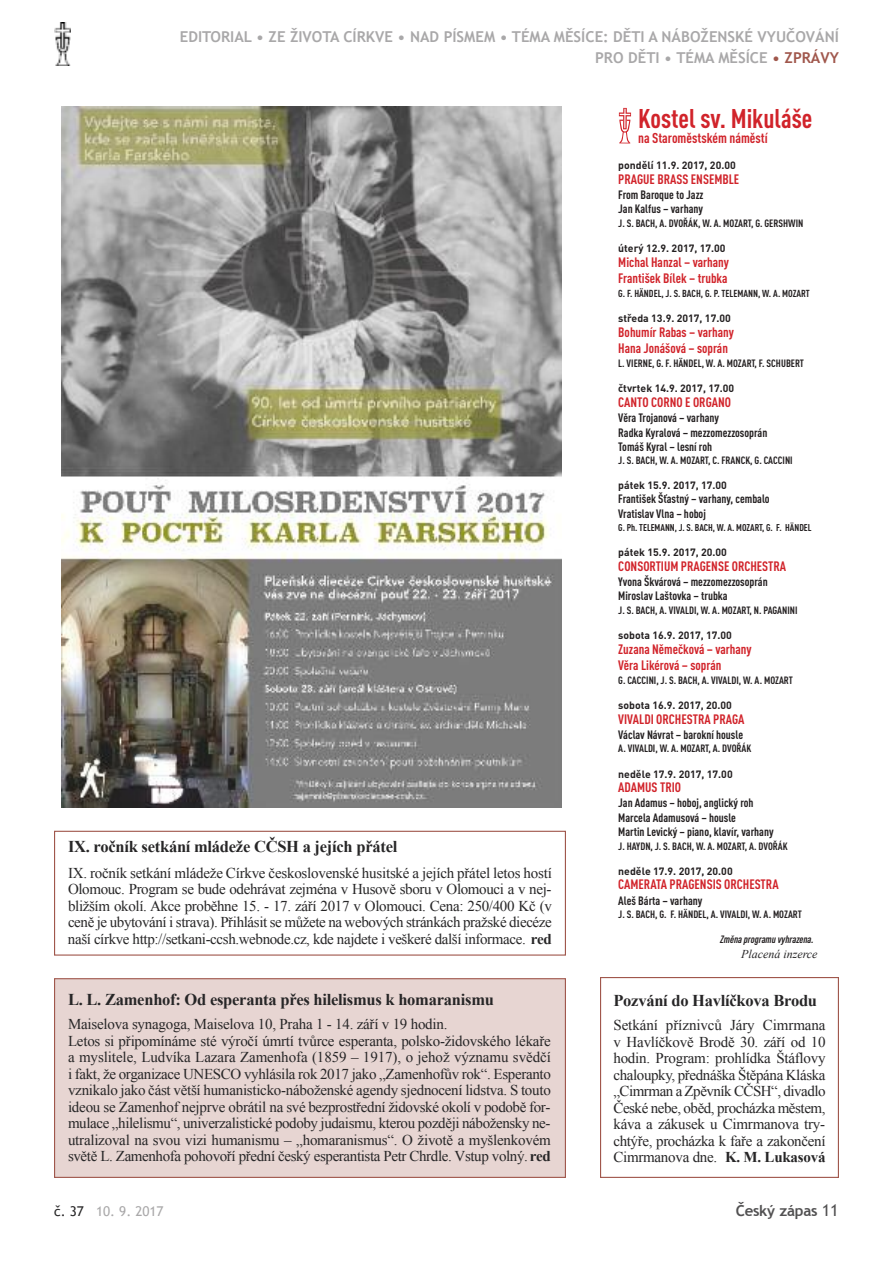
<style>
.page{position:relative;width:893px;height:1263px;background:#fff}
.page>*{position:absolute;margin:0;border:0;box-sizing:border-box;transform-origin:0 0}
.t1{font:700 condensed 26.7px "DIN Pro";color:#d1232a}
.t2{font:700 16.5px "Times New Roman";letter-spacing:-.015em;color:#272627}
.t3{font:15px/16.5px "Times New Roman";letter-spacing:-.02em;color:#272627;text-align:justify}
.t4{font:700 15px/21px "Trebuchet MS";color:#a9a8a9;text-align:right}
.t5{font:700 15px "Trebuchet MS";letter-spacing:-.015em;color:#525152}
.t6{font:700 condensed 14.1px "DIN Pro";color:#d1232a}
.t7{font:700 condensed 13.5px/16.2px "DIN Pro";color:#d1232a}
.t8{font:13.5px "Trebuchet MS";color:#a9a8a9}
.t9{font:700 condensed 12px/14.4px "DIN Pro";color:#231f20}
.t10{font:italic 12px "Times New Roman";color:#272627}
.t11{font:700 condensed 10.5px "DIN Pro";color:#231f20}
.t12{font:700 10.5px "DIN Pro";color:#231f20}
.t13{font:italic 700 condensed 10.5px "DIN Pro";color:#231f20}
.t14{font:700 condensed 10.05px "DIN Pro";color:#231f20}
.t15{font:700 condensed 9.75px "DIN Pro";color:#231f20}
.s1{color:#a0574c}
.s2{font-weight:700}
.s3{color:#272627}
.s4{font-weight:400;font-size:16.5px}
</style>
<div class="page">
<div style="left:600px;top:977px;width:239px;height:201px;border:1px solid #a0574c"></div>
<img style="left:54px;top:22px;width:17px;height:44px">
<svg style="left:618px;top:108px;width:13px;height:36px"></svg>
<div style="left:54px;top:831px;width:512px;height:125px;border:1px solid #a0574c"></div>
<div style="left:55px;top:979px;width:510px;height:198px;background:#e7d5d2"></div>
<div style="left:54px;top:978px;width:512px;height:200px;border:1px solid #a0574c"></div>
<img style="left:62px;top:106px;width:500px;height:701px">
<p class="t4" style="left:180px;top:26px;width:660px">EDITORIAL • ZE ŽIVOTA CÍRKVE • NAD PÍSMEM • TÉMA MĚSÍCE: DĚTI A NÁBOŽENSKÉ VYUČOVÁNÍ<br>PRO DĚTI • TÉMA MĚSÍCE <span class="s1">• ZPRÁVY</span></p>
<p class="t2" style="left:68px;top:838px;width:331px">IX. ročník setkání mládeže CČsh a jejích přátel</p>
<p class="t3" style="left:68px;top:865px;width:485px">IX. ročník setkání mládeže Církve československé husitské a jejích přátel letos hostí Olomouc. Program se bude odehrávat zejména v Husově sboru v Olomouci a v nej&shy;bližším okolí. Akce proběhne 15. - 17. září 2017 v Olomouci. Cena: 250/400 Kč (v ceně je ubytování i strava). Přihlásit se můžete na webových stránkách pražské diecéze naší církve http://setkani-ccsh.webnode.cz, kde najdete i veškeré další informace. <span class="s2">red</span></p>
<p class="t2" style="left:68px;top:990px;width:427px">L. L. Zamenhof: Od esperanta přes hilelismus k homaranismu</p>
<p class="t3" style="left:68px;top:1016px;width:484px;text-align:left">Maiselova synagoga, Maiselova 10, Praha 1 - 14. září v 19 hodin.<br>Letos si připomínáme sté výročí úmrtí tvůrce esperanta, polsko-židovského lékaře a myslitele, Ludvíka Lazara Zamenhofa (1859 – 1917), o jehož významu svědčí i fakt, že organizace UNESCO vyhlásila rok 2017 jako „Zamenhofův rok“. Esperanto vznikalo jako část větší humanisticko-náboženské agendy sjednocení lidstva. S touto ideou se Zamenhof nejprve obrátil na své bezprostřední židovské okolí v podobě for&shy;mulace „hilelismu“, univerzalistické podoby judaismu, kterou později nábožensky ne&shy;utralizoval na svou vizi humanismu – „homaranismus“. O životě a myšlenkovém světě L. Zamenhofa pohovoří přední český esperantista Petr Chrdle. Vstup volný. <span class="s2">red</span></p>
<h1 class="t1" style="left:638px;top:109px;width:176px">Kostel sv. Mikuláše</h1>
<p class="t6" style="left:638px;top:133px;width:131px">na Staroměstském náměstí</p>
<p class="t12" style="left:618px;top:162px;width:119px">pondělí 11.9. 2017, 20.00</p>
<p class="t7" style="left:618px;top:172px;width:123px">PRAGUE BRASS ENSEMBLE</p>
<p class="t9" style="left:618px;top:189px;width:87px">From Baroque to Jazz<br>Jan Kalfus – varhany</p>
<p class="t11" style="left:618px;top:219px;width:187px">J. S. BACH, A. DVOŘÁK, W. A. MOZART, G. GERSHWIN</p>
<p class="t12" style="left:618px;top:244px;width:109px">úterý 12.9. 2017, 17.00</p>
<p class="t7" style="left:618px;top:255px;width:112px">Michal Hanzal – varhany<br>František Bílek – trubka</p>
<p class="t14" style="left:618px;top:290px;width:193px">G. F. HÄNDEL, J. S. BACH, G. P. TELEMANN, W. A. MOZART</p>
<p class="t12" style="left:618px;top:315px;width:114px">středa 13.9. 2017, 17.00</p>
<p class="t7" style="left:618px;top:325px;width:117px">Bohumír Rabas – varhany<br>Hana Jonášová – soprán</p>
<p class="t11" style="left:618px;top:360px;width:187px">L. VIERNE, G. F. HÄNDEL, W. A. MOZART, F. SCHUBERT</p>
<p class="t12" style="left:618px;top:385px;width:117px">čtvrtek 14.9. 2017, 17.00</p>
<p class="t7" style="left:618px;top:395px;width:114px">CANTO CORNO E ORGANO</p>
<p class="t9" style="left:618px;top:412px;width:151px">Věra Trojanová – varhany<br>Radka Kyralová – mezzomezzosoprán<br>Tomáš Kyral – lesní roh</p>
<p class="t11" style="left:618px;top:457px;width:176px">J. S. BACH, W. A. MOZART, C. FRANCK, G. CACCINI</p>
<p class="t12" style="left:618px;top:482px;width:110px">pátek 15.9. 2017, 17.00</p>
<p class="t9" style="left:618px;top:493px;width:153px">František Šťastný – varhany, cembalo<br>Vratislav Vlna – hoboj</p>
<p class="t15" style="left:618px;top:524px;width:195px">G. Ph. TELEMANN, J. S. BACH, W. A. MOZART, G. F. HÄNDEL</p>
<p class="t12" style="left:618px;top:549px;width:110px">pátek 15.9. 2017, 20.00</p>
<p class="t7" style="left:618px;top:559px;width:169px">CONSORTIUM PRAGENSE ORCHESTRA</p>
<p class="t9" style="left:618px;top:576px;width:151px">Yvona Škvárová – mezzomezzosoprán<br>Miroslav Laštovka – trubka</p>
<p class="t11" style="left:618px;top:606px;width:181px">J. S. BACH, A. VIVALDI, W. A. MOZART, N. PAGANINI</p>
<p class="t12" style="left:618px;top:631px;width:115px">sobota 16.9. 2017, 17.00</p>
<p class="t7" style="left:618px;top:642px;width:135px">Zuzana Němečková – varhany<br>Věra Likérová – soprán</p>
<p class="t11" style="left:618px;top:676px;width:176px">G. CACCINI, J. S. BACH, A. VIVALDI, W. A. MOZART</p>
<p class="t12" style="left:618px;top:702px;width:115px">sobota 16.9. 2017, 20.00</p>
<p class="t7" style="left:618px;top:712px;width:128px">VIVALDI ORCHESTRA PRAGA</p>
<p class="t9" style="left:618px;top:729px;width:126px">Václav Návrat – barokní housle</p>
<p class="t11" style="left:618px;top:745px;width:135px">A. VIVALDI, W. A. MOZART, A. DVOŘÁK</p>
<p class="t12" style="left:618px;top:770px;width:116px">neděle 17.9. 2017, 17.00</p>
<p class="t7" style="left:618px;top:781px;width:64px">ADAMUS TRIO</p>
<p class="t9" style="left:618px;top:797px;width:157px">Jan Adamus – hoboj, anglický roh<br>Marcela Adamusová – housle<br>Martin Levický – piano, klavír, varhany</p>
<p class="t11" style="left:618px;top:842px;width:171px">J. HAYDN, J. S. BACH, W. A. MOZART, A. DVOŘÁK</p>
<p class="t12" style="left:618px;top:867px;width:116px">neděle 17.9. 2017, 20.00</p>
<p class="t7" style="left:618px;top:878px;width:162px">CAMERATA PRAGENSIS ORCHESTRA</p>
<p class="t9" style="left:618px;top:894px;width:86px">Aleš Bárta – varhany</p>
<p class="t11" style="left:618px;top:910px;width:185px">J. S. BACH, G. F. HÄNDEL, A. VIVALDI, W. A. MOZART</p>
<p class="t13" style="left:720px;top:936px;width:95px">Změna programu vyhrazena.</p>
<p class="t10" style="left:741px;top:947px;width:78px">Placená inzerce</p>
<p class="t2" style="left:613px;top:992px;width:205px">Pozvání do havlíčkova Brodu</p>
<p class="t3" style="left:613px;top:1017px;width:214px">Setkání příznivců Járy Cimrmana v Havlíčkově Brodě 30. září od 10 hodin. Program: prohlídka Štáflovy chaloupky, přednáška Štěpána Kláska „Cimrman a Zpěvník CČSH“, divadlo České nebe, oběd, procházka městem, káva a zákusek u Cimrmanova try&shy;chtýře, procházka k faře a zakončení Cimrmanova dne. <span class="s2">K. M. Lukasová</span></p>
<p class="t8" style="left:54px;top:1204px;width:111px"><span class="s3">č. 37</span> 10. 9. 2017</p>
<p class="t5" style="left:736px;top:1202px;width:105px">ČESKÝ ZÁPAS <span class="s4">11</span></p>
</div>
